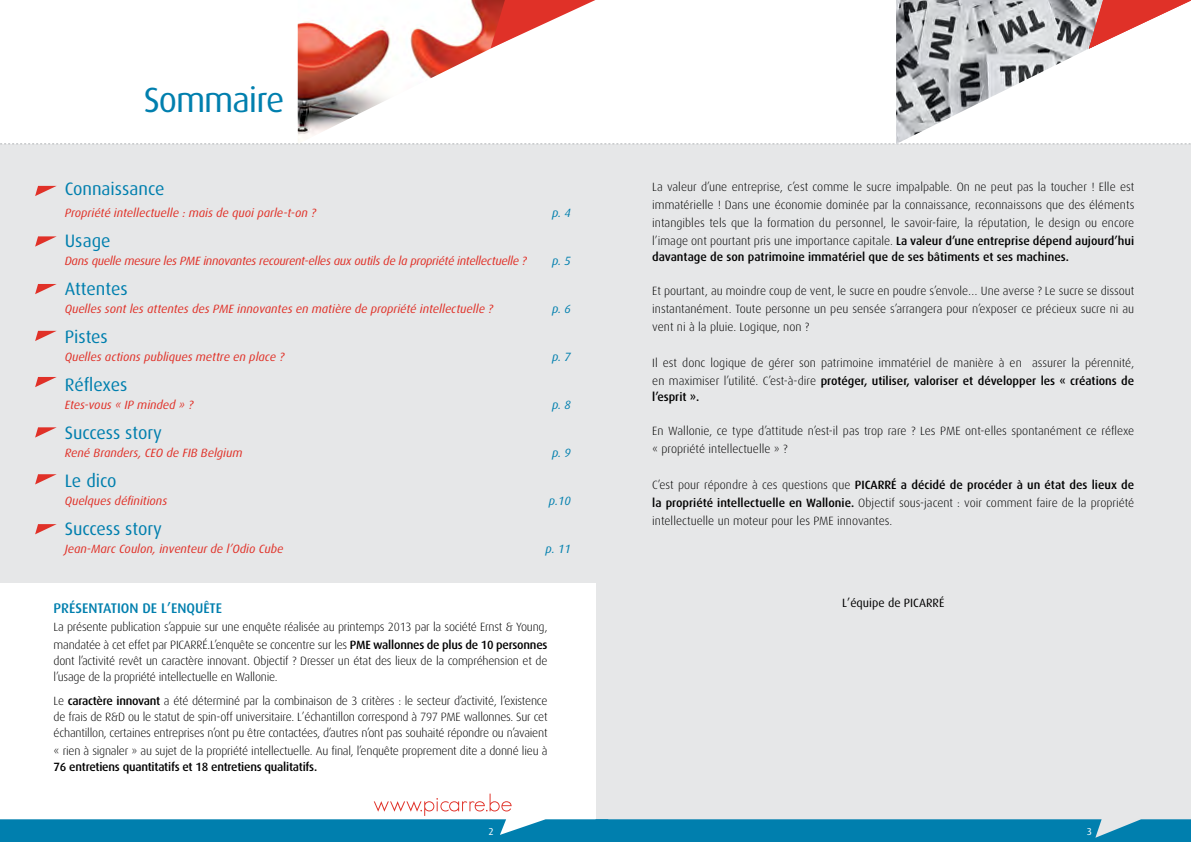
<style>
.page{position:relative;width:1191px;height:842px;background:#fff}
.page>*{position:absolute;margin:0;border:0;box-sizing:border-box;transform-origin:0 0}
.t1{font:35px "Dax";letter-spacing:-.03em;color:#007fae}
.t2{font:18px "Dax";letter-spacing:-.005em;color:#007fae}
.t3{font:500 14px "Dax";color:#007fae}
.t4{font:300 12px/18px "Dax";letter-spacing:-.02em;color:#000;text-align:justify}
.t5{font:300 12px/18px "Dax";color:#000}
.t6{font:italic 12px "Dax";color:#e03128}
.t7{font:italic 12px "Dax";letter-spacing:-.02em;color:#e03128}
.t8{font:500 12px "Dax";color:#000}
.t9{font:italic 12px "Dax";color:#007fae}
.t10{font:12px "Dax";color:#000}
.t11{font:10px "Dax";color:#fff}
.s1{font-weight:500}
</style>
<div class="page">
<div style="left:0;top:144px;width:1191px;height:698px;background:#e6e7e8"></div>
<div style="left:0;top:583px;width:595px;height:259px;background:#fff"></div>
<svg style="left:0;top:794px;width:1191px;height:48px"></svg>
<svg style="left:35px;top:186px;width:21px;height:10px"></svg>
<svg style="left:35px;top:284px;width:22px;height:10px"></svg>
<svg style="left:35px;top:331px;width:21px;height:10px"></svg>
<svg style="left:35px;top:377px;width:22px;height:10px"></svg>
<svg style="left:35px;top:427px;width:22px;height:11px"></svg>
<svg style="left:35px;top:474px;width:22px;height:10px"></svg>
<svg style="left:35px;top:524px;width:22px;height:10px"></svg>
<svg style="left:35px;top:236px;width:22px;height:11px"></svg>
<img style="left:298px;top:0;width:291px;height:144px">
<svg style="left:490px;top:0;width:105px;height:48px"></svg>
<svg style="left:0;top:144px;width:1191px;height:1px"></svg>
<img style="left:896px;top:0;width:269px;height:144px">
<svg style="left:1089px;top:0;width:102px;height:49px"></svg>
<p class="t1" style="left:144px;top:81px;width:142px">Sommaire</p>
<p class="t2" style="left:65px;top:179px;width:101px">Connaissance</p>
<p class="t6" style="left:65px;top:206px;width:253px">Propriété intellectuelle : mais de quoi parle-t-on ?</p>
<p class="t9" style="left:552px;top:206px;width:20px">p. 4</p>
<p class="t2" style="left:65px;top:231px;width:47px">Usage</p>
<p class="t7" style="left:65px;top:254px;width:463px">Dans quelle mesure les PME innovantes recourent-elles aux outils de la propriété intellectuelle ?</p>
<p class="t9" style="left:552px;top:254px;width:20px">p. 5</p>
<p class="t2" style="left:65px;top:279px;width:64px">Attentes</p>
<p class="t6" style="left:65px;top:302px;width:430px">Quelles sont les attentes des PME innovantes en matière de propriété intellectuelle ?</p>
<p class="t9" style="left:552px;top:302px;width:20px">p. 6</p>
<p class="t2" style="left:65px;top:327px;width:45px">Pistes</p>
<p class="t6" style="left:65px;top:350px;width:221px">Quelles actions publiques mettre en place ?</p>
<p class="t9" style="left:552px;top:350px;width:20px">p. 7</p>
<p class="t2" style="left:65px;top:375px;width:64px">Réflexes</p>
<p class="t6" style="left:65px;top:398px;width:130px">Etes-vous « IP minded » ?</p>
<p class="t9" style="left:552px;top:398px;width:20px">p. 8</p>
<p class="t2" style="left:65px;top:423px;width:99px">Success story</p>
<p class="t6" style="left:65px;top:446px;width:179px">René Branders, CEO de FIB Belgium</p>
<p class="t9" style="left:552px;top:446px;width:20px">p. 9</p>
<p class="t2" style="left:65px;top:471px;width:53px">Le dico</p>
<p class="t6" style="left:65px;top:494px;width:104px">Quelques définitions</p>
<p class="t9" style="left:549px;top:494px;width:23px">p.10</p>
<p class="t2" style="left:65px;top:519px;width:99px">Success story</p>
<p class="t6" style="left:65px;top:542px;width:220px">Jean-Marc Coulon, inventeur de l’Odio Cube</p>
<p class="t9" style="left:545px;top:542px;width:27px">p. 11</p>
<p class="t3" style="left:54px;top:600px;width:170px">PRÉSENTATION DE L’ENQUÊTE</p>
<p class="t4" style="left:54px;top:618px;width:495px">La présente publication s’appuie sur une enquête réalisée au printemps 2013 par la société Ernst &amp; Young, mandatée à cet effet par PICARRÉ.L’enquête se concentre sur les <span class="s1">PME wallonnes de plus de 10 personnes</span></p>
<p class="t4" style="left:54px;top:653px;width:495px;line-height:16px">dont l’activité revêt un caractère innovant. Objectif ? Dresser un état des lieux de la compréhension et de l’usage de la propriété intellectuelle en Wallonie.</p>
<p class="t4" style="left:54px;top:693px;width:495px;line-height:16px">Le <span class="s1">caractère innovant</span> a été déterminé par la combinaison de 3 critères : le secteur d’activité, l’existence de frais de R&amp;D ou le statut de spin-off universitaire. L’échantillon correspond à 797 PME wallonnes. Sur cet échantillon, certaines entreprises n’ont pu être contactées, d’autres n’ont pas souhaité répondre ou n’avaient</p>
<p class="t4" style="left:54px;top:743px;width:495px;line-height:16px">« rien à signaler » au sujet de la propriété intellectuelle. Au final, l’enquête proprement dite a donné lieu à<br><span class="s1">76 entretiens quantitatifs et 18 entretiens qualitatifs.</span></p>
<p class="t4" style="left:652px;top:178px;width:483px">La valeur d’une entreprise, c’est comme le sucre impalpable. On ne peut pas la toucher ! Elle est immatérielle ! Dans une économie dominée par la connaissance, reconnaissons que des éléments intangibles tels que la formation du personnel, le savoir-faire, la réputation, le design ou encore l’image ont pourtant pris une importance capitale. <span class="s1">La valeur d’une entreprise dépend aujourd’hui</span></p>
<p class="t8" style="left:652px;top:250px;width:418px">davantage de son patrimoine immatériel que de ses bâtiments et ses machines.</p>
<p class="t4" style="left:652px;top:282px;width:483px">Et pourtant, au moindre coup de vent, le sucre en poudre s’envole… Une averse ? Le sucre se dissout instantanément. Toute personne un peu sensée s’arrangera pour n’exposer ce précieux sucre ni au vent ni à la pluie. Logique, non ?</p>
<p class="t5" style="left:652px;top:354px;width:483px">Il est donc logique de gérer son patrimoine immatériel de manière à en assurer la pérennité, en maximiser l’utilité. C’est-à-dire <span class="s1">protéger, utiliser, valoriser et développer les « créations de</span></p>
<p class="t8" style="left:652px;top:390px;width:49px">l’esprit ».</p>
<p class="t5" style="left:652px;top:422px;width:483px">En Wallonie, ce type d’attitude n’est-il pas trop rare ? Les PME ont-elles spontanément ce réflexe « propriété intellectuelle » ?</p>
<p class="t4" style="left:652px;top:476px;width:483px">C’est pour répondre à ces questions que <span class="s1">PICARRÉ a décidé de procéder à un état des lieux de la propriété intellectuelle en Wallonie.</span> Objectif sous-jacent : voir comment faire de la propriété intellectuelle un moteur pour les PME innovantes.</p>
<p class="t10" style="left:842px;top:596px;width:104px">L’équipe de PICARRÉ</p>
<p class="t11" style="left:488px;top:826px;width:7px">2</p>
<p class="t11" style="left:1086px;top:826px;width:7px">3</p>
</div>
